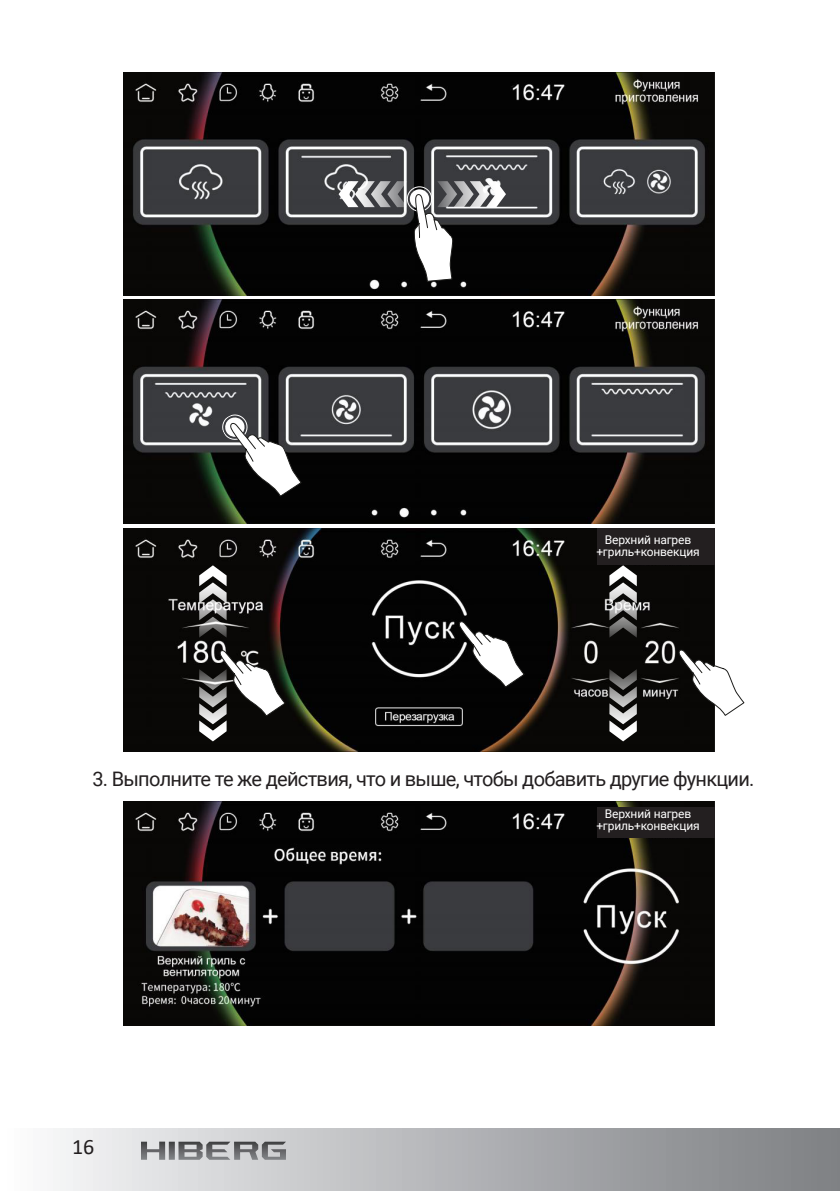
<style>
.page{position:relative;width:840px;height:1191px;background:#fff}
.page>*{position:absolute;margin:0;border:0;box-sizing:border-box;transform-origin:0 0}
.t1{font:22px "Calibri";color:#231f20}
.t2{font:20px "Roboto";letter-spacing:-.035em;color:#231f20}
.t3{font:12px "Roboto";letter-spacing:-.015em;color:#fff}
</style>
<div class="page">
<div style="left:0;top:1128px;width:839px;height:63px;background:linear-gradient(to right,#fafafb,#7b7d81)"></div>
<svg style="left:141px;top:1141px;width:24px;height:18px"></svg>
<svg style="left:169px;top:1141px;width:6px;height:18px"></svg>
<svg style="left:178px;top:1141px;width:108px;height:18px"></svg>
<img style="left:124px;top:72px;width:590px;height:224px">
<img style="left:124px;top:299px;width:590px;height:224px">
<img style="left:124px;top:528px;width:590px;height:224px">
<img style="left:124px;top:801px;width:590px;height:224px">
<svg style="left:489px;top:181px;width:16px;height:26px"></svg>
<svg style="left:473px;top:181px;width:16px;height:26px"></svg>
<svg style="left:457px;top:181px;width:16px;height:26px"></svg>
<svg style="left:437px;top:181px;width:20px;height:26px"></svg>
<svg style="left:338px;top:181px;width:16px;height:26px"></svg>
<svg style="left:354px;top:181px;width:16px;height:26px"></svg>
<svg style="left:370px;top:181px;width:17px;height:26px"></svg>
<svg style="left:387px;top:181px;width:20px;height:26px"></svg>
<svg style="left:409px;top:189px;width:20px;height:20px"></svg>
<div style="left:406px;top:186px;width:26px;height:25px;border:1px solid #fff;border-radius:50%"></div>
<svg style="left:413px;top:192px;width:39px;height:90px"></svg>
<svg style="left:220px;top:412px;width:82px;height:85px"></svg>
<svg style="left:678px;top:649px;width:65px;height:66px"></svg>
<svg style="left:220px;top:650px;width:65px;height:66px"></svg>
<svg style="left:199px;top:565px;width:27px;height:17px"></svg>
<svg style="left:199px;top:582px;width:27px;height:17px"></svg>
<svg style="left:199px;top:599px;width:27px;height:17px"></svg>
<svg style="left:199px;top:616px;width:27px;height:21px"></svg>
<svg style="left:199px;top:724px;width:27px;height:17px"></svg>
<svg style="left:199px;top:707px;width:27px;height:17px"></svg>
<svg style="left:199px;top:690px;width:27px;height:17px"></svg>
<svg style="left:199px;top:669px;width:27px;height:21px"></svg>
<svg style="left:609px;top:565px;width:27px;height:17px"></svg>
<svg style="left:609px;top:582px;width:27px;height:17px"></svg>
<svg style="left:609px;top:599px;width:27px;height:17px"></svg>
<svg style="left:609px;top:616px;width:27px;height:21px"></svg>
<svg style="left:609px;top:724px;width:27px;height:17px"></svg>
<svg style="left:609px;top:707px;width:27px;height:17px"></svg>
<svg style="left:609px;top:690px;width:27px;height:17px"></svg>
<svg style="left:609px;top:669px;width:27px;height:21px"></svg>
<div style="left:596px;top:528px;width:118px;height:36px;background:#231f20"></div>
<div style="left:596px;top:807px;width:118px;height:30px;background:#231f20"></div>
<img style="left:359px;top:570px;width:119px;height:115px;border-radius:58px">
<svg style="left:458px;top:621px;width:66px;height:66px"></svg>
<div style="left:333px;top:81px;width:27px;height:26px;background:#030303"></div>
<div style="left:335px;top:307px;width:24px;height:25px;background:#030303"></div>
<div style="left:332px;top:534px;width:28px;height:27px;background:#030303"></div>
<div style="left:334px;top:810px;width:27px;height:24px;background:#030303"></div>
<p class="t3" style="left:604px;top:531px;width:88px">Верхний нагрев</p>
<p class="t3" style="left:596px;top:543px;width:105px">+гриль+конвекция</p>
<p class="t2" style="left:92px;top:765px;width:663px">3. Выполните те же действия, что и выше, чтобы добавить другие функции.</p>
<p class="t1" style="left:72px;top:1131px;width:24px">16</p>
<p class="t3" style="left:604px;top:805px;width:88px">Верхний нагрев</p>
<p class="t3" style="left:596px;top:817px;width:105px">+гриль+конвекция</p>
</div>
